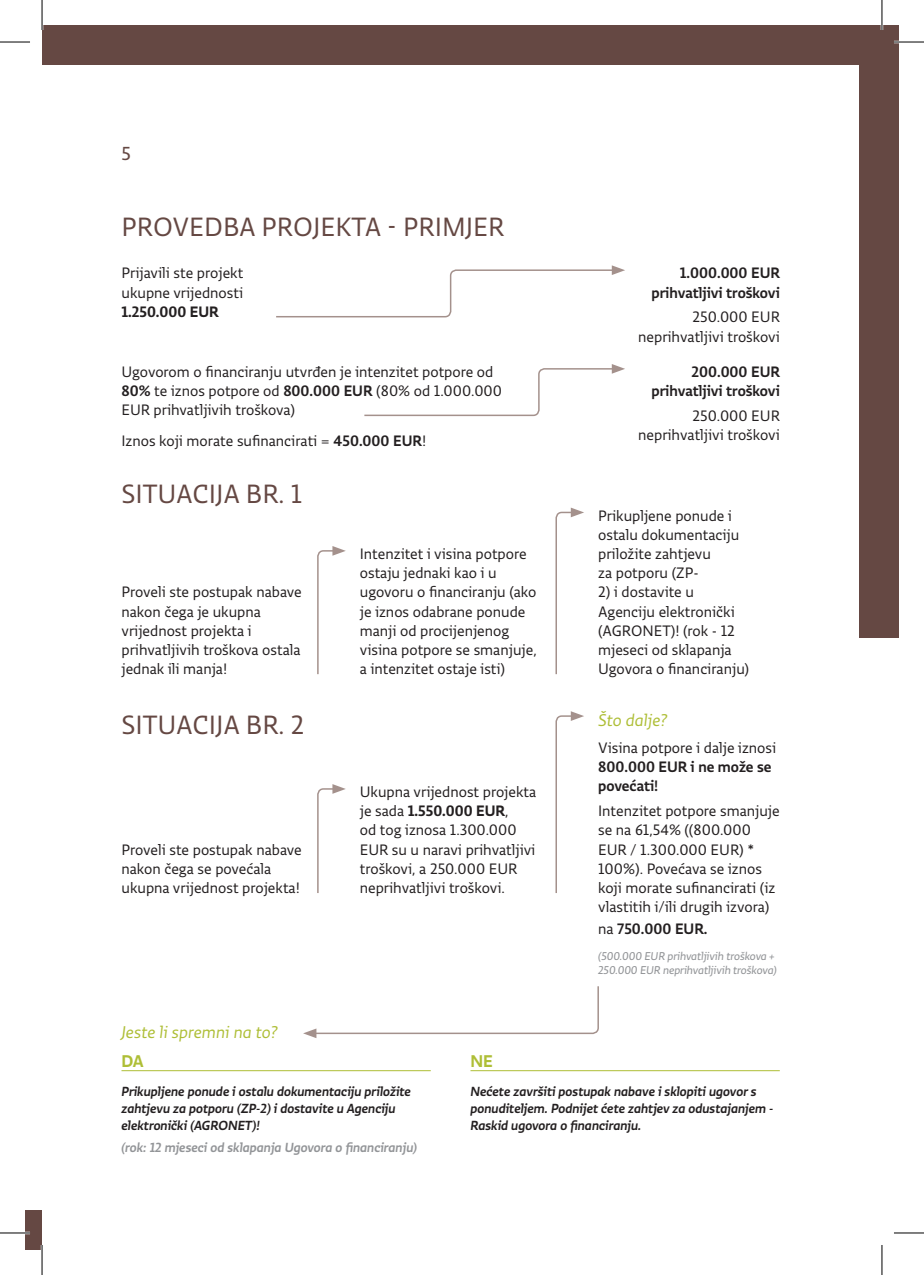
<style>
.page{position:relative;width:924px;height:1275px;background:#fff}
.page>*{position:absolute;margin:0;border:0;box-sizing:border-box;transform-origin:0 0}
.t1{font:300 28px "Vlada RH Sans";color:#654843}
.t2{font:20px "Vlada RH Sans";color:#654843}
.t3{font:italic 300 18px "Vlada RH Sans";color:#aebe36}
.t4{font:18px "Vlada RH Sans Bld";color:#aebe36}
.t5{font:300 16px/19.2px "Vlada RH Sans";color:#231f20}
.t6{font:16px/19.2px "Vlada RH Sans Sm Bld";color:#231f20;text-align:right}
.t7{font:16px "Vlada RH Sans Bld";color:#231f20}
.t8{font:14px/16.8px "Vlada RH Sans Sm Bld Ita";color:#231f20}
.t9{font:14px "Vlada RH Sans Sm Bld Ita";color:#939598}
.t10{font:italic 12px/14.4px "Vlada RH Sans";letter-spacing:-.01em;color:#939598}
.s1{font-family:"Vlada RH Sans Sm Bld";font-weight:400}
.s2{font-family:"Vlada RH Sans";font-weight:300}
</style>
<div class="page">
<div style="left:42px;top:25px;width:856px;height:40px;background:#654843"></div>
<div style="left:858px;top:25px;width:40px;height:612px;background:#654843"></div>
<div style="left:25px;top:1210px;width:17px;height:40px;background:#654843"></div>
<hr style="left:121px;top:1070px;width:309px;height:1px;background:#aebe36">
<hr style="left:470px;top:1070px;width:309px;height:1px;background:#aebe36">
<svg style="left:276px;top:265px;width:349px;height:53px"></svg>
<svg style="left:364px;top:364px;width:261px;height:53px"></svg>
<svg style="left:317px;top:546px;width:28px;height:129px"></svg>
<svg style="left:317px;top:784px;width:28px;height:109px"></svg>
<svg style="left:555px;top:507px;width:29px;height:168px"></svg>
<svg style="left:555px;top:711px;width:29px;height:182px"></svg>
<svg style="left:303px;top:986px;width:296px;height:52px"></svg>
<hr style="left:893px;top:41px;width:30px;height:2px;background:#fff">
<hr style="left:0;top:1231px;width:30px;height:3px;background:#fff">
<hr style="left:41px;top:1245px;width:2px;height:30px;background:#fff">
<hr style="left:880px;top:0;width:2px;height:30px;background:#fff">
<hr style="left:0;top:42px;width:30px;height:1px;background:#000">
<hr style="left:893px;top:42px;width:30px;height:1px;background:#000">
<hr style="left:0;top:1232px;width:30px;height:1px;background:#000">
<hr style="left:893px;top:1232px;width:30px;height:1px;background:#000">
<hr style="left:42px;top:0;width:1px;height:30px;background:#000">
<hr style="left:42px;top:1245px;width:1px;height:30px;background:#000">
<hr style="left:881px;top:0;width:1px;height:30px;background:#000">
<hr style="left:881px;top:1245px;width:1px;height:30px;background:#000">
<p class="t2" style="left:121px;top:142px;width:11px">5</p>
<h1 class="t1" style="left:121px;top:211px;width:384px">PROVEDBA PROJEKTA - PRIMJER</h1>
<p class="t5" style="left:121px;top:264px;width:123px">Prijavili ste projekt ukupne vrijednosti</p>
<p class="t7" style="left:121px;top:302px;width:99px">1.250.000 EUR</p>
<p class="t5" style="left:121px;top:362px;width:382px">Ugovorom o financiranju utvrđen je intenzitet potpore od<br><span class="s1">80%</span> te iznos potpore od <span class="s1">800.000 EUR</span> (80% od 1.000.000<br>EUR prihvatljivih troškova)</p>
<p class="t5" style="left:121px;top:431px;width:306px">Iznos koji morate sufinancirati = <span class="s1">450.000 EUR</span>!</p>
<h1 class="t1" style="left:121px;top:479px;width:182px">SITUACIJA BR. 1</h1>
<p class="t5" style="left:121px;top:582px;width:182px">Proveli ste postupak nabave nakon čega je ukupna vrijednost projekta i prihvatljivih troškova ostala jednak ili manja!</p>
<h1 class="t1" style="left:121px;top:709px;width:184px">SITUACIJA BR. 2</h1>
<p class="t5" style="left:121px;top:840px;width:182px">Proveli ste postupak nabave nakon čega se povećala ukupna vrijednost projekta!</p>
<p class="t3" style="left:121px;top:1022px;width:157px">Jeste li spremni na to?</p>
<p class="t5" style="left:359px;top:544px;width:178px">Intenzitet i visina potpore ostaju jednaki kao i u ugovoru o financiranju (ako je iznos odabrane ponude manji od procijenjenog visina potpore se smanjuje, a intenzitet ostaje isti)</p>
<p class="t5" style="left:359px;top:782px;width:178px">Ukupna vrijednost projekta</p>
<p class="t7" style="left:359px;top:801px;width:150px"><span class="s2">je sada</span> 1.550.000 EUR<span class="s2">,</span></p>
<p class="t5" style="left:359px;top:820px;width:177px">od tog iznosa 1.300.000<br>EUR su u naravi prihvatljivi troškovi, a 250.000 EUR neprihvatljivi troškovi.</p>
<p class="t6" style="left:651px;top:263px;width:130px">1.000.000 EUR prihvatljivi troškovi</p>
<p class="t5" style="left:638px;top:308px;width:143px;text-align:right">250.000 EUR neprihvatljivi troškovi</p>
<p class="t6" style="left:651px;top:362px;width:130px">200.000 EUR prihvatljivi troškovi</p>
<p class="t5" style="left:638px;top:406px;width:143px;text-align:right">250.000 EUR neprihvatljivi troškovi</p>
<p class="t5" style="left:598px;top:506px;width:143px">Prikupljene ponude i ostalu dokumentaciju priložite zahtjevu<br>za potporu (ZP-</p>
<p class="t5" style="left:598px;top:582px;width:152px">2) i dostavite u<br>Agenciju elektronički (AGRONET)! (rok - 12 mjeseci od sklapanja<br>Ugovora o financiranju)</p>
<p class="t3" style="left:598px;top:710px;width:71px">Što dalje?</p>
<p class="t5" style="left:598px;top:738px;width:179px">Visina potpore i dalje iznosi</p>
<p class="t6" style="left:598px;top:757px;width:175px;text-align:left">800.000 EUR i ne može se povećati!</p>
<p class="t5" style="left:598px;top:801px;width:183px">Intenzitet potpore smanjuje se na 61,54% ((800.000<br>EUR / 1.300.000 EUR) *<br>100%). Povećava se iznos koji morate sufinancirati (iz vlastitih i/ili drugih izvora)</p>
<p class="t6" style="left:598px;top:918px;width:111px"><span class="s2">na</span> 750.000 EUR.</p>
<p class="t10" style="left:598px;top:948px;width:180px">(500.000 EUR prihvatljivih troškova +<br>250.000 EUR neprihvatljivih troškova)</p>
<p class="t4" style="left:121px;top:1049px;width:24px">DA</p>
<p class="t4" style="left:470px;top:1049px;width:24px">NE</p>
<p class="t8" style="left:470px;top:1082px;width:304px">Nećete završiti postupak nabave i sklopiti ugovor s ponuditeljem. Podnijet ćete zahtjev za odustajanjem -<br>Raskid ugovora o financiranju.</p>
<p class="t8" style="left:121px;top:1082px;width:291px">Prikupljene ponude i ostalu dokumentaciju priložite zahtjevu za potporu (ZP-2) i dostavite u Agenciju elektronički (AGRONET)!</p>
<p class="t9" style="left:121px;top:1139px;width:297px">(rok: 12 mjeseci od sklapanja Ugovora o financiranju)</p>
</div>
